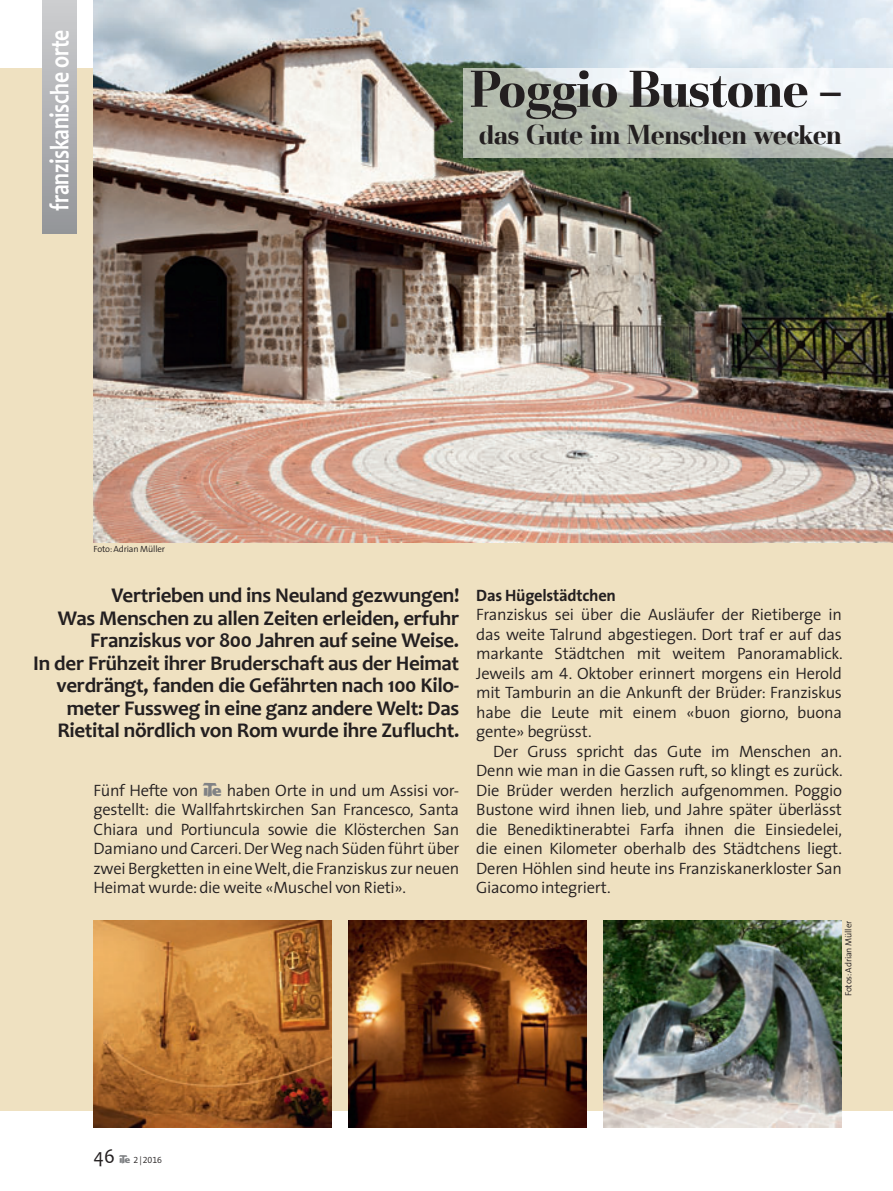
<style>
.page{position:relative;width:893px;height:1191px;background:#fff}
.page>*{position:absolute;margin:0;border:0;box-sizing:border-box;transform-origin:0 0}
.t1{font:700 54px "Basilia Com";letter-spacing:-.02em;color:#231f20;scale:.94 1}
.t2{font:700 28.5px "Basilia Com";letter-spacing:-.02em;color:#231f20;scale:.94 1}
.t3{font:700 27px "Candara";letter-spacing:-.015em;color:#fff;scale:.8 1}
.t4{font:700 21px/22.5px "Candara";letter-spacing:-.015em;color:#231f20;text-align:right}
.t5{font:21px "Candara";color:#231f20;scale:.94 1}
.t6{font:300 16.5px/19.5px "The Sans SN";letter-spacing:-.015em;color:#231f20;text-align:justify}
.t7{font:700 16.5px "The Sans SN";letter-spacing:-.015em;color:#231f20}
.t8{font:300 9px "The Sans SN";letter-spacing:-.015em;color:#231f20}
.s1{font-family:"Ite Font";font-weight:400;font-size:15px;color:#808285}
.s2{font-family:"Ite Font";font-weight:400;color:#808285}
</style>
<div class="page">
<div style="left:0;top:68px;width:893px;height:1042px;background:#efe1c1"></div>
<img style="left:94px;top:0;width:799px;height:542px">
<img style="left:604px;top:921px;width:238px;height:206px">
<img style="left:94px;top:921px;width:238px;height:206px">
<img style="left:349px;top:921px;width:238px;height:206px">
<div style="left:43px;top:0;width:34px;height:234px;background:linear-gradient(to bottom,#cdced0,#949599)"></div>
<img style="left:463px;top:68px;width:430px;height:89px">
<h3 class="t3" style="left:43px;top:210px;width:227px;rotate:-90deg">franziskanische orte</h3>
<h1 class="t1" style="left:470px;top:58px;width:397px">Poggio Bustone –</h1>
<h2 class="t2" style="left:479px;top:119px;width:388px">das Gute im Menschen wecken</h2>
<p class="t8" style="left:94px;top:545px;width:73px">Foto: Adrian Müller</p>
<p class="t4" style="left:33px;top:584px;width:428px">Vertrieben und ins Neuland gezwungen!<br>Was Menschen zu allen Zeiten erleiden, erfuhr Franziskus vor 800 Jahren auf seine Weise.<br>In der Frühzeit ihrer Bruderschaft aus der Heimat verdrängt, fanden die Gefährten nach 100 Kilo&shy;meter Fussweg in eine ganz andere Welt: Das Rietital nördlich von Rom wurde ihre Zuflucht.</p>
<p class="t6" style="left:94px;top:782px;width:367px">Fünf Hefte von <span class="s1">a</span> haben Orte in und um Assisi vor&shy;gestellt: die Wallfahrtskirchen San Francesco, Santa Chiara und Portiuncula sowie die Klösterchen San Damiano und Carceri. Der Weg nach Süden führt über zwei Bergketten in eine Welt, die Franziskus zur neuen Heimat wurde: die weite «Muschel von Rieti».</p>
<p class="t7" style="left:476px;top:589px;width:141px">Das Hügelstädtchen</p>
<p class="t6" style="left:476px;top:606px;width:368px">Franziskus sei über die Ausläufer der Rietiberge in das weite Talrund abgestiegen. Dort traf er auf das markante Städtchen mit weitem Panoramablick.<br>Jeweils am 4. Oktober erinnert morgens ein Herold mit Tamburin an die Ankunft der Brüder: Franziskus habe die Leute mit einem «buon giorno, buona gente» begrüsst.</p>
<p class="t6" style="left:476px;top:743px;width:368px;text-indent:17px">Der Gruss spricht das Gute im Menschen an.<br>Denn wie man in die Gassen ruft, so klingt es zurück.<br>Die Brüder werden herzlich aufgenommen. Poggio Bustone wird ihnen lieb, und Jahre später überlässt die Benediktinerabtei Farfa ihnen die Einsiedelei, die einen Kilometer oberhalb des Städtchens liegt.<br>Deren Höhlen sind heute ins Franziskanerkloster San Giacomo integriert.</p>
<p class="t8" style="left:845px;top:996px;width:77px;rotate:-90deg">Fotos: Adrian Müller</p>
<p class="t5" style="left:94px;top:1143px;width:24px">46</p>
<p class="t8" style="left:119px;top:1156px;width:45px"><span class="s2">a</span> 2|2016</p>
</div>
